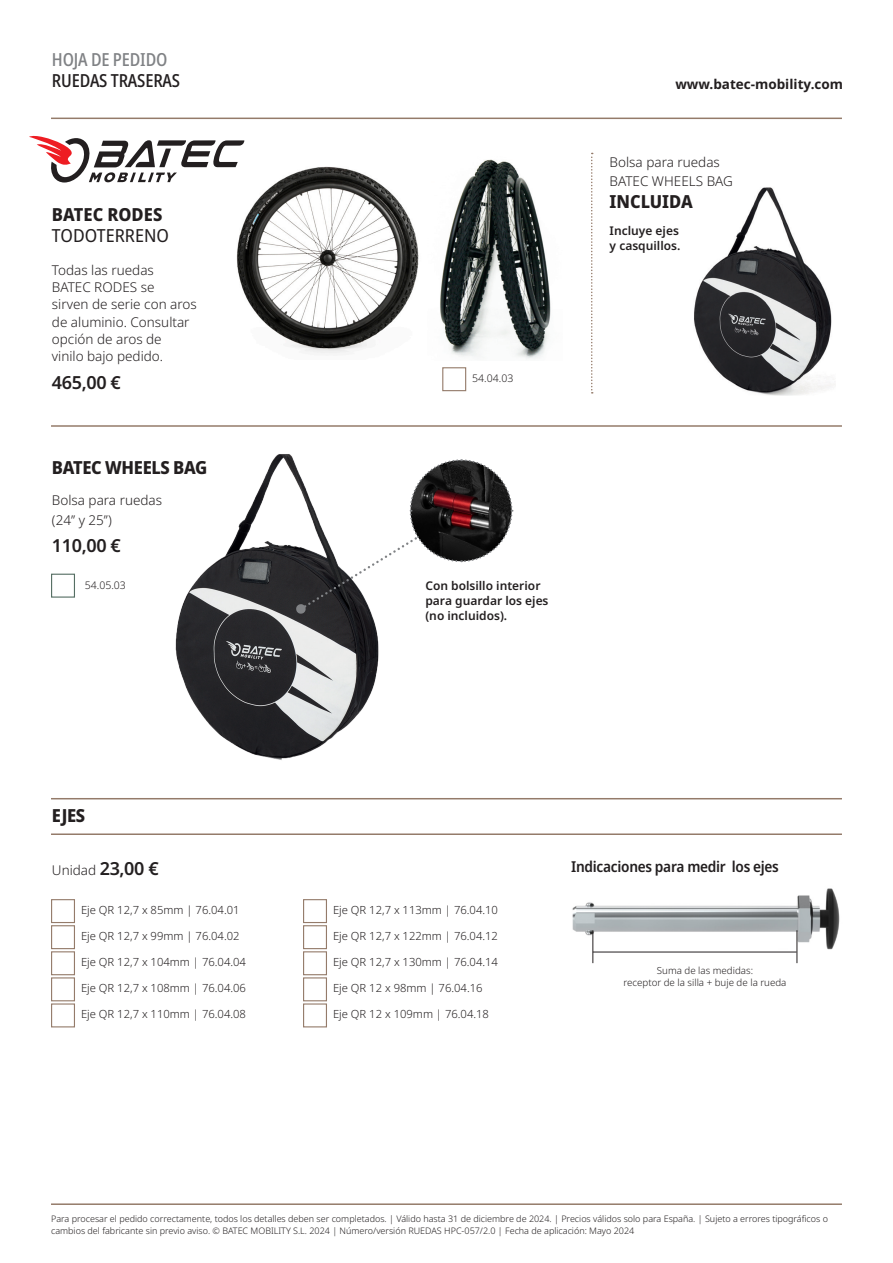
<style>
.page{position:relative;width:893px;height:1263px;background:#fff}
.page>*{position:absolute;margin:0;border:0;box-sizing:border-box;transform-origin:0 0}
.Text_10_5pt{font:800 semi-condensed 18px "Noto Sans";color:#231f20}
.Text_7pt{font:800 semi-condensed 18px "Noto Sans";letter-spacing:-.02em;color:#231f20}
.Text_7pt-2{font:600 18px "Noto Sans";letter-spacing:-.02em;color:#231f20}
.t1{font:500 condensed 18px "Noto Sans";letter-spacing:-.01em;color:#231f20}
.t2{font:500 condensed 18px "Noto Sans";letter-spacing:-.01em;color:#808285}
.Text_10_5pt-2{font:semi-condensed 18px "Noto Sans";color:#231f20}
.Text_7pt-3{font:600 semi-condensed 15px "Noto Sans";letter-spacing:-.02em;color:#231f20}
.Text_10_5pt-3{font:300 13.5px/17.2px "Noto Sans";color:#231f20}
.t3{font:700 13.5px "Noto Sans";color:#231f20}
.Text_10_5pt-4{font:600 12px/15px "Noto Sans";color:#231f20}
.Text_7pt-4{font:300 11.25px "Noto Sans";color:#231f20}
.Text_7pt-5{font:300 10.5px "Noto Sans";color:#231f20}
.Text_7pt-6{font:300 9.75px/12px "Noto Sans";color:#231f20;text-align:center}
.t4{font:300 9px/12px "Noto Sans";color:#231f20}
.s1{font-weight:600;font-size:18px}
</style>
<div class="page">
<hr style="left:51px;top:1203px;width:791px;height:2px;background:#947b6a">
<img style="left:175px;top:454px;width:204px;height:306px">
<div style="left:51px;top:574px;width:24px;height:24px;background:#fff;border:1px solid #556e63"></div>
<img style="left:694px;top:187px;width:141px;height:209px">
<img style="left:440px;top:159px;width:111px;height:200px">
<img style="left:236px;top:166px;width:183px;height:188px">
<hr style="left:51px;top:118px;width:791px;height:1px;background:#947b6a">
<svg style="left:29px;top:135px;width:215px;height:47px"></svg>
<div style="left:442px;top:367px;width:24px;height:24px;border:1px solid #947b6a"></div>
<hr style="left:51px;top:425px;width:791px;height:2px;background:#947b6a">
<hr style="left:51px;top:798px;width:791px;height:1px;background:#947b6a">
<hr style="left:51px;top:833px;width:791px;height:2px;background:#947b6a">
<svg style="left:591px;top:153px;width:2px;height:241px"></svg>
<svg style="left:295px;top:458px;width:218px;height:156px"></svg>
<div style="left:51px;top:899px;width:24px;height:24px;border:1px solid #947b6a"></div>
<div style="left:51px;top:925px;width:24px;height:24px;border:1px solid #947b6a"></div>
<div style="left:51px;top:951px;width:24px;height:24px;border:1px solid #947b6a"></div>
<div style="left:51px;top:977px;width:24px;height:24px;border:1px solid #947b6a"></div>
<div style="left:51px;top:1003px;width:24px;height:24px;border:1px solid #947b6a"></div>
<div style="left:303px;top:899px;width:24px;height:24px;border:1px solid #947b6a"></div>
<div style="left:303px;top:925px;width:24px;height:24px;border:1px solid #947b6a"></div>
<div style="left:303px;top:951px;width:24px;height:24px;border:1px solid #947b6a"></div>
<div style="left:303px;top:977px;width:24px;height:24px;border:1px solid #947b6a"></div>
<div style="left:303px;top:1003px;width:24px;height:24px;border:1px solid #947b6a"></div>
<img style="left:572px;top:888px;width:268px;height:66px">
<hr style="left:797px;top:930px;width:1px;height:33px;background:#231f20">
<hr style="left:592px;top:930px;width:1px;height:33px;background:#231f20">
<hr style="left:593px;top:952px;width:204px;height:1px;background:#231f20">
<p class="t2" style="left:52px;top:47px;width:117px">HOJA DE PEDIDO</p>
<p class="t1" style="left:52px;top:68px;width:130px">RUEDAS TRASERAS</p>
<p class="t3" style="left:675px;top:74px;width:169px">www.batec-mobility.com</p>
<p class="Text_10_5pt" style="left:52px;top:201px;width:112px">BATEC RODES</p>
<p class="Text_10_5pt-2" style="left:52px;top:223px;width:119px">TODOTERRENO</p>
<p class="Text_10_5pt-3" style="left:52px;top:262px;width:146px">Todas las ruedas<br>BATEC RODES se<br>sirven de serie con aros de aluminio. Consultar opción de aros de vinilo bajo pedido.</p>
<p class="Text_7pt-2" style="left:52px;top:370px;width:70px">465,00 €</p>
<p class="Text_7pt" style="left:52px;top:454px;width:157px">BATEC WHEELS BAG</p>
<p class="Text_10_5pt-3" style="left:52px;top:492px;width:112px">Bolsa para ruedas</p>
<p class="Text_10_5pt-3" style="left:52px;top:511px;width:61px">(24’’ y 25’’)</p>
<p class="Text_7pt-2" style="left:52px;top:533px;width:70px">110,00 €</p>
<p class="Text_7pt-5" style="left:85px;top:578px;width:43px">54.05.03</p>
<p class="Text_7pt" style="left:52px;top:803px;width:35px">EJES</p>
<p class="Text_10_5pt-3" style="left:52px;top:861px;width:108px">Unidad <span class="s1">23,00 €</span></p>
<p class="Text_7pt-4" style="left:81px;top:902px;width:160px">Eje QR 12,7 x 85mm | 76.04.01</p>
<p class="Text_7pt-4" style="left:81px;top:928px;width:160px">Eje QR 12,7 x 99mm | 76.04.02</p>
<p class="Text_7pt-4" style="left:81px;top:954px;width:166px">Eje QR 12,7 x 104mm | 76.04.04</p>
<p class="Text_7pt-4" style="left:81px;top:980px;width:166px">Eje QR 12,7 x 108mm | 76.04.06</p>
<p class="Text_7pt-4" style="left:81px;top:1006px;width:166px">Eje QR 12,7 x 110mm | 76.04.08</p>
<p class="Text_7pt-5" style="left:472px;top:371px;width:43px">54.04.03</p>
<p class="Text_10_5pt-3" style="left:610px;top:153px;width:125px;line-height:18.8px">Bolsa para ruedas<br>BATEC WHEELS BAG</p>
<p class="Text_10_5pt" style="left:610px;top:188px;width:85px">INCLUIDA</p>
<p class="Text_10_5pt-4" style="left:610px;top:223px;width:72px">Incluye ejes y casquillos.</p>
<p class="Text_10_5pt-4" style="left:425px;top:578px;width:125px">Con bolsillo interior para guardar los ejes (no incluidos).</p>
<p class="Text_7pt-4" style="left:333px;top:902px;width:166px">Eje QR 12,7 x 113mm | 76.04.10</p>
<p class="Text_7pt-4" style="left:333px;top:928px;width:166px">Eje QR 12,7 x 122mm | 76.04.12</p>
<p class="Text_7pt-4" style="left:333px;top:954px;width:166px">Eje QR 12,7 x 130mm | 76.04.14</p>
<p class="Text_7pt-4" style="left:333px;top:980px;width:151px">Eje QR 12 x 98mm | 76.04.16</p>
<p class="Text_7pt-4" style="left:333px;top:1006px;width:158px">Eje QR 12 x 109mm | 76.04.18</p>
<p class="Text_7pt-3" style="left:571px;top:855px;width:209px">Indicaciones para medir los ejes</p>
<p class="Text_7pt-6" style="left:623px;top:964px;width:165px">Suma de las medidas:<br>receptor de la silla + buje de la rueda</p>
<p class="t4" style="left:51px;top:1212px;width:778px">Para procesar el pedido correctamente, todos los detalles deben ser completados. | Válido hasta 31 de diciembre de 2024. | Precios válidos solo para España. | Sujeto a errores tipográficos o cambios del fabricante sin previo aviso. © BATEC MOBILITY S.L. 2024 | Número/versión RUEDAS HPC-057/2.0 | Fecha de aplicación: Mayo 2024</p>
</div>
